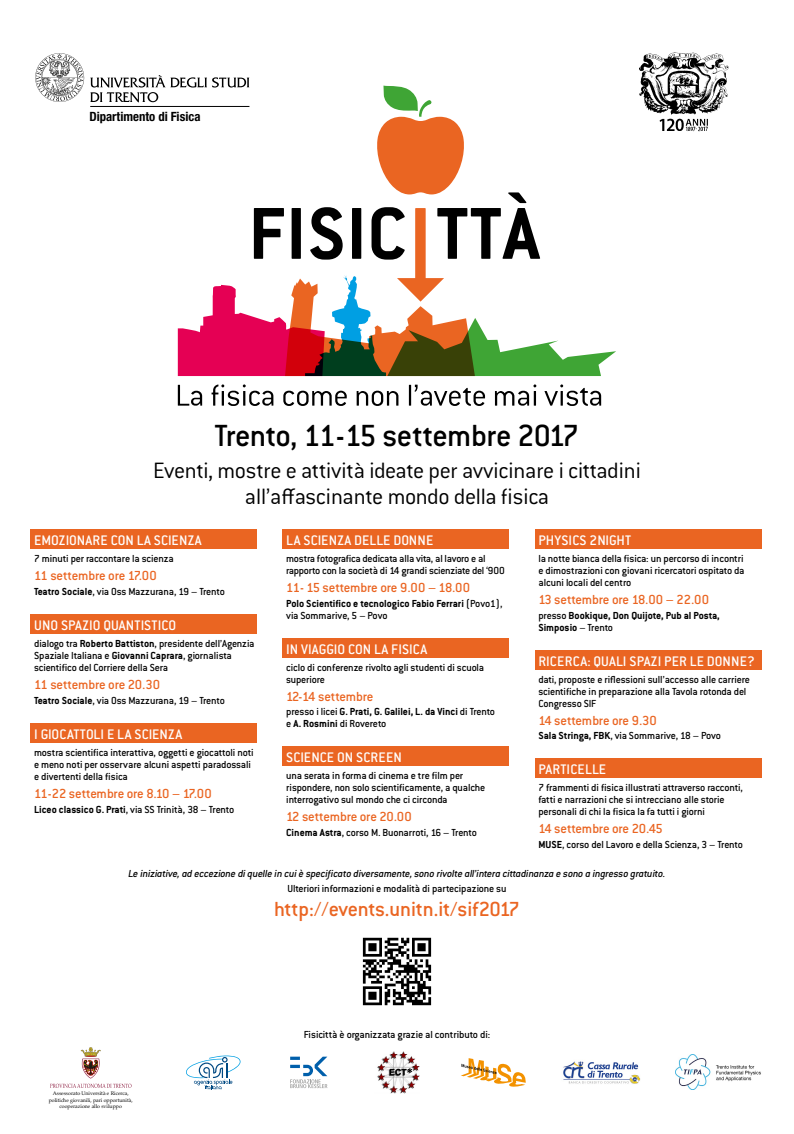
<style>
.page{position:relative;width:794px;height:1134px;background:#fff}
.page>*{position:absolute;margin:0;border:0;box-sizing:border-box;transform-origin:0 0}
.t1{font:33.6px "Conduit ITC Medium";letter-spacing:-.02em;color:#000}
.t2{font:24.4px "Conduit ITC Light";letter-spacing:-.015em;color:#000}
.data{font:22.4px "Conduit ITC Medium";letter-spacing:-.01em;color:#ea6522}
.titolo_intervento{font:15.2px "Conduit ITC Medium";letter-spacing:.015em;color:#fff}
.data-2{font:14.4px "Conduit ITC Medium";letter-spacing:-.015em;color:#ea6522}
.t3{font:700 condensed 12.76px "Helvetica Neue";color:#000}
.data-3{font:11.2px/12px "Conduit ITC Medium";letter-spacing:-.015em;color:#000}
.data-4{font:700 11.2px/12px "Conduit ITC";color:#000}
.t4{font:italic 11.2px "Conduit ITC Medium";letter-spacing:-.015em;color:#000}
.t5{font:5.2px "Palatino";color:#000}
.s1{font-family:"Conduit ITC";font-weight:700}
.s2{font-family:"Conduit ITC Medium";font-weight:400}
</style>
<div class="page">
<div style="left:31px;top:529px;width:226px;height:20px;background:#ea6522"></div>
<div style="left:31px;top:614px;width:226px;height:20px;background:#ea6522"></div>
<div style="left:31px;top:723px;width:226px;height:20px;background:#ea6522"></div>
<div style="left:283px;top:529px;width:226px;height:20px;background:#ea6522"></div>
<div style="left:283px;top:638px;width:226px;height:20px;background:#ea6522"></div>
<div style="left:283px;top:746px;width:226px;height:20px;background:#ea6522"></div>
<div style="left:535px;top:529px;width:226px;height:20px;background:#ea6522"></div>
<div style="left:535px;top:650px;width:226px;height:20px;background:#ea6522"></div>
<div style="left:535px;top:758px;width:226px;height:20px;background:#ea6522"></div>
<svg style="left:178px;top:384px;width:423px;height:22px"></svg>
<img style="left:563px;top:1061px;width:77px;height:23px">
<svg style="left:290px;top:1057px;width:37px;height:31px"></svg>
<svg style="left:186px;top:1055px;width:55px;height:34px"></svg>
<img style="left:377px;top:1052px;width:42px;height:41px">
<img style="left:676px;top:1055px;width:85px;height:35px">
<svg style="left:461px;top:1058px;width:65px;height:29px"></svg>
<img style="left:639px;top:53px;width:89px;height:79px">
<svg style="left:90px;top:75px;width:526px;height:301px"></svg>
<svg style="left:35px;top:53px;width:49px;height:49px"></svg>
<hr style="left:90px;top:106px;width:159px;height:1px;background:#000">
<img style="left:362px;top:937px;width:70px;height:69px">
<svg style="left:81px;top:1047px;width:20px;height:31px"></svg>
<svg style="left:50px;top:1084px;width:81px;height:4px"></svg>
<p class="t3" style="left:89px;top:109px;width:113px">Dipartimento di Fisica</p>
<p class="t1" style="left:215px;top:415px;width:366px">Trento, 11-15 settembre 2017</p>
<p class="t2" style="left:153px;top:456px;width:489px">Eventi, mostre e attività ideate per avvicinare i cittadini</p>
<p class="t2" style="left:245px;top:481px;width:306px">all’affascinante mondo della fisica</p>
<p class="titolo_intervento" style="left:34px;top:531px;width:169px">EMOZIONARE CON LA SCIENZA</p>
<p class="data-3" style="left:34px;top:552px;width:141px">7 minuti per raccontare la scienza</p>
<p class="data-2" style="left:34px;top:567px;width:124px">11 settembre ore 17.00</p>
<p class="data-3" style="left:34px;top:585px;width:192px"><span class="s1">Teatro Sociale</span>, via Oss Mazzurana, 19 – Trento</p>
<p class="titolo_intervento" style="left:34px;top:616px;width:144px">UNO SPAZIO QUANTISTICO</p>
<p class="data-3" style="left:34px;top:637px;width:222px">dialogo tra <span class="s1">Roberto Battiston</span>, presidente dell’Agenzia<br>Spaziale Italiana e <span class="s1">Giovanni Caprara</span>, giornalista scientifico del Corriere della Sera</p>
<p class="data-2" style="left:34px;top:676px;width:127px">11 settembre ore 20.30</p>
<p class="data-3" style="left:34px;top:694px;width:192px"><span class="s1">Teatro Sociale</span>, via Oss Mazzurana, 19 – Trento</p>
<p class="titolo_intervento" style="left:34px;top:725px;width:150px">I GIOCATTOLI E LA SCIENZA</p>
<p class="data-3" style="left:34px;top:746px;width:221px">mostra scientifica interattiva, oggetti e giocattoli noti e meno noti per osservare alcuni aspetti paradossali e divertenti della fisica</p>
<p class="data-2" style="left:34px;top:785px;width:179px">11-22 settembre ore 8.10 – 17.00</p>
<p class="data-3" style="left:34px;top:803px;width:202px"><span class="s1">Liceo classico G. Prati</span>, via SS Trinità, 38 – Trento</p>
<p class="titolo_intervento" style="left:286px;top:531px;width:149px">LA SCIENZA DELLE DONNE</p>
<p class="data-3" style="left:286px;top:552px;width:220px">mostra fotografica dedicata alla vita, al lavoro e al rapporto con la società di 14 grandi scienziate del ‘900</p>
<p class="data-2" style="left:286px;top:579px;width:185px">11- 15 settembre ore 9.00 – 18.00</p>
<p class="data-4" style="left:286px;top:597px;width:218px">Polo Scientifico e tecnologico Fabio Ferrari <span class="s2">(Povo1), via Sommarive, 5 – Povo</span></p>
<p class="titolo_intervento" style="left:286px;top:640px;width:142px">IN VIAGGIO CON LA FISICA</p>
<p class="data-3" style="left:286px;top:661px;width:199px">ciclo di conferenze rivolto agli studenti di scuola superiore</p>
<p class="data-2" style="left:286px;top:688px;width:89px">12-14 settembre</p>
<p class="data-4" style="left:286px;top:705px;width:210px"><span class="s2">presso i licei</span> G. Prati, G. Galilei, L. da Vinci <span class="s2">di Trento e</span> A. Rosmini <span class="s2">di Rovereto</span></p>
<p class="titolo_intervento" style="left:286px;top:748px;width:117px">SCIENCE ON SCREEN</p>
<p class="data-3" style="left:286px;top:769px;width:201px">una serata in forma di cinema e tre film per rispondere, non solo scientificamente, a qualche interrogativo sul mondo che ci circonda</p>
<p class="data-2" style="left:286px;top:807px;width:127px">12 settembre ore 20.00</p>
<p class="data-3" style="left:286px;top:826px;width:192px"><span class="s1">Cinema Astra</span>, corso M. Buonarroti, 16 – Trento</p>
<p class="titolo_intervento" style="left:538px;top:531px;width:94px">PHYSICS 2NIGHT</p>
<p class="data-3" style="left:538px;top:552px;width:208px;text-align:justify">la notte bianca della fisica: un percorso di incontri e dimostrazioni con giovani ricercatori ospitato da alcuni locali del centro</p>
<p class="data-2" style="left:538px;top:591px;width:172px">13 settembre ore 18.00 – 22.00</p>
<p class="data-4" style="left:538px;top:609px;width:183px"><span class="s2">presso</span> Bookique, Don Quijote, Pub al Posta,<br>Simposio <span class="s2">– Trento</span></p>
<p class="titolo_intervento" style="left:538px;top:652px;width:218px">RICERCA: QUALI SPAZI PER LE DONNE?</p>
<p class="data-3" style="left:538px;top:673px;width:213px">dati, proposte e riflessioni sull’accesso alle carriere scientifiche in preparazione alla Tavola rotonda del<br>Congresso SIF</p>
<p class="data-2" style="left:538px;top:712px;width:120px">14 settembre ore 9.30</p>
<p class="data-3" style="left:538px;top:729px;width:184px"><span class="s1">Sala Stringa, FBK</span>, via Sommarive, 18 – Povo</p>
<p class="titolo_intervento" style="left:538px;top:760px;width:69px">PARTICELLE</p>
<p class="data-3" style="left:538px;top:781px;width:206px">7 frammenti di fisica illustrati attraverso racconti, fatti e narrazioni che si intrecciano alle storie personali di chi la fisica la fa tutti i giorni</p>
<p class="data-2" style="left:538px;top:819px;width:126px">14 settembre ore 20.45</p>
<p class="data-3" style="left:538px;top:838px;width:206px"><span class="s1">MUSE</span>, corso del Lavoro e della Scienza, 3 – Trento</p>
<p class="t4" style="left:128px;top:867px;width:538px">Le iniziative, ad eccezione di quelle in cui è specificato diversamente, sono rivolte all’intera cittadinanza e sono a ingresso gratuito.</p>
<p class="data-3" style="left:287px;top:882px;width:220px">Ulteriori informazioni e modalità di partecipazione su</p>
<p class="data" style="left:274px;top:896px;width:247px">http://events.unitn.it/sif2017</p>
<p class="t5" style="left:53px;top:1089px;width:77px">Assessorato Università e Ricerca,</p>
<p class="t5" style="left:49px;top:1095px;width:85px">politiche giovanili, pari opportunità,</p>
<p class="t5" style="left:60px;top:1102px;width:64px">cooperazione allo sviluppo</p>
<p class="data-3" style="left:304px;top:1028px;width:188px">Fisicittà è organizzata grazie al contributo di:</p>
</div>
